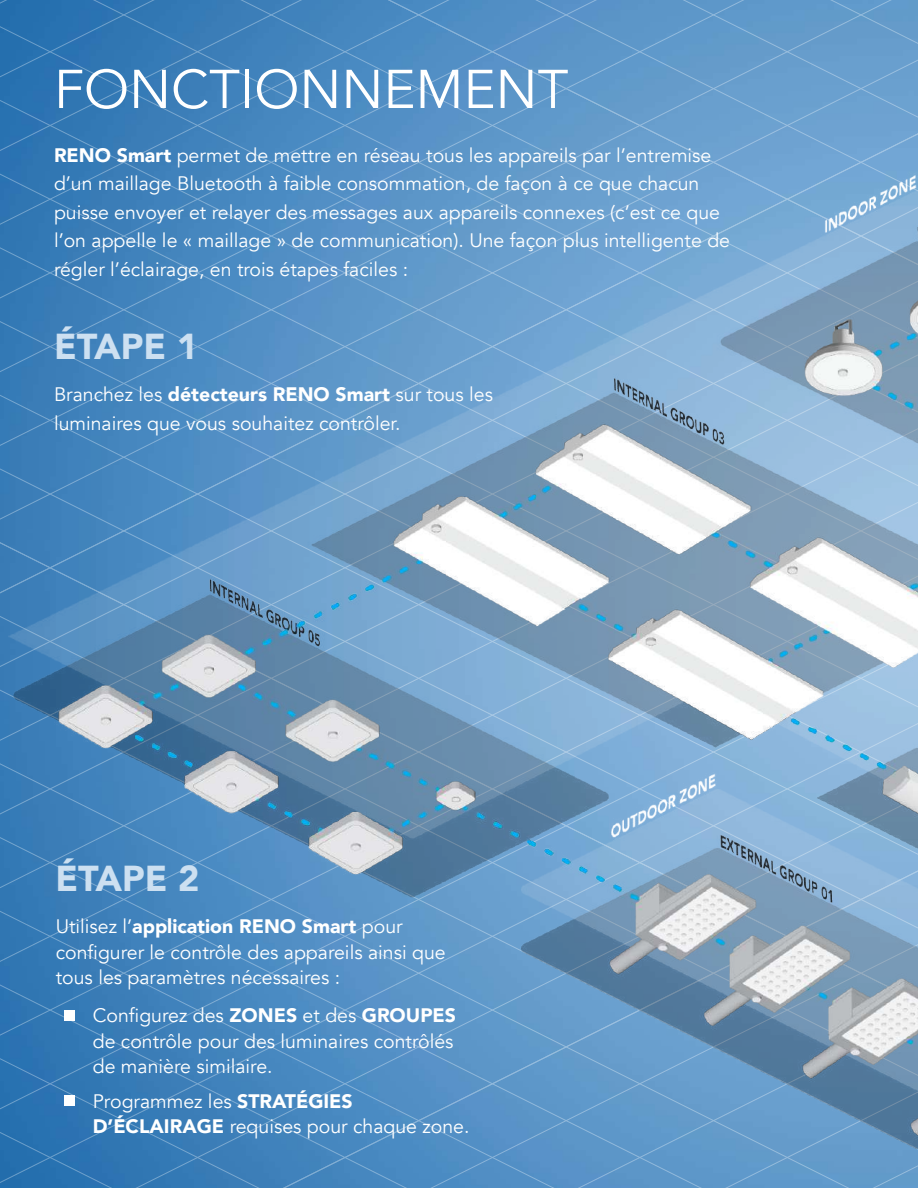
<style>
.page{position:relative;width:918px;height:1188px;background:#fff}
.page>*{position:absolute;margin:0;border:0;box-sizing:border-box;transform-origin:0 0}
.t1{font:54px "Avenir";color:#fff}
.t2{font:900 36px "Avenir";color:#cde0f1}
.t3{font:19.5px/28.5px "Avenir";color:#fff}
.s1{font-weight:900}
</style>
<div class="page">
<svg style="left:0;top:0;width:49px;height:1188px;background:#2e74b2"></svg>
<svg style="left:123px;top:1149px;width:738px;height:39px;background:#508dc2"></svg>
<svg style="left:49px;top:0;width:296px;height:172px;background:#3379b5"></svg>
<svg style="left:123px;top:0;width:222px;height:163px;background:#3f81ba"></svg>
<svg style="left:197px;top:0;width:148px;height:126px;background:#4183bb"></svg>
<div style="left:271px;top:0;width:74px;height:89px;background:#4485bd"></div>
<svg style="left:345px;top:0;width:573px;height:172px;background:#6199ca"></svg>
<img style="left:8px;top:172px;width:910px;height:977px">
<div style="left:64px;top:1010px;width:11px;height:11px;background:#fff"></div>
<div style="left:64px;top:1095px;width:11px;height:11px;background:#fff"></div>
<h1 class="t1" style="left:54px;top:57px;width:516px">FONCTIONNEMENT</h1>
<p class="t3" style="left:54px;top:141px;width:678px"><span class="s1">RENO Smart</span> permet de mettre en réseau tous les appareils par l’entremise d’un maillage Bluetooth à faible consommation, de façon à ce que chacun puisse envoyer et relayer des messages aux appareils connexes (c’est ce que l’on appelle le « maillage » de communication). Une façon plus intelligente de régler l’éclairage, en trois étapes faciles :</p>
<h2 class="t2" style="left:54px;top:316px;width:146px">ÉTAPE 1</h2>
<p class="t3" style="left:54px;top:381px;width:441px">Branchez les <span class="s1">détecteurs RENO Smart</span> sur tous les luminaires que vous souhaitez contrôler.</p>
<h2 class="t2" style="left:55px;top:847px;width:146px">ÉTAPE 2</h2>
<p class="t3" style="left:56px;top:914px;width:391px;line-height:25.5px">Utilisez l’<span class="s1">application RENO Smart</span> pour configurer le contrôle des appareils ainsi que tous les paramètres nécessaires :</p>
<p class="t3" style="left:93px;top:1003px;width:365px;line-height:25.5px">Configurez des <span class="s1">ZONES</span> et des <span class="s1">GROUPES </span>de contrôle pour des luminaires contrôlés de manière similaire.</p>
<p class="t3" style="left:93px;top:1089px;width:378px;line-height:25.5px">Programmez les <span class="s1">STRATÉGIES<br>D’ÉCLAIRAGE</span> requises pour chaque zone.</p>
</div>
